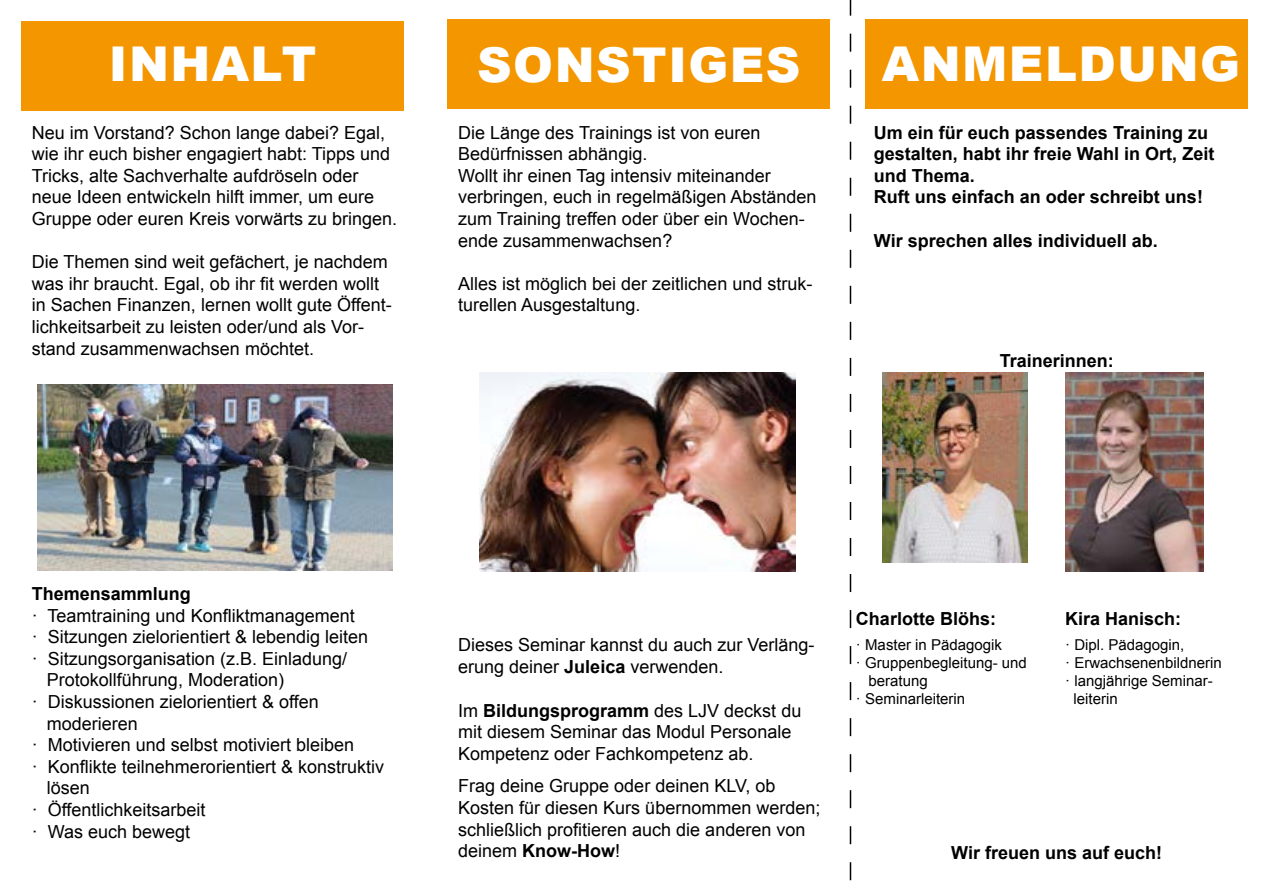
<style>
.page{position:relative;width:1263px;height:893px;background:#fff}
.page>*{position:absolute;margin:0;border:0;box-sizing:border-box;transform-origin:0 0}
.t1{font:900 48px "Arial";letter-spacing:.03em;color:#fff}
.t2{font:18px/21.6px "Arial";color:#000}
.t3{font:700 18px/21.6px "Arial";color:#000}
.t4{font:15px "Arial";color:#000}
.s1{font-weight:700}
</style>
<div class="page">
<div style="left:448px;top:19px;width:382px;height:89px;background:#f49600"></div>
<div style="left:865px;top:19px;width:383px;height:89px;background:#f49600"></div>
<div style="left:21px;top:21px;width:383px;height:90px;background:#f49600"></div>
<svg style="left:850px;top:0;width:1px;height:880px"></svg>
<img style="left:37px;top:385px;width:355px;height:185px">
<img style="left:882px;top:373px;width:145px;height:189px">
<img style="left:1065px;top:373px;width:138px;height:199px">
<img style="left:480px;top:373px;width:316px;height:199px">
<h1 class="t1" style="left:109px;top:29px;width:209px">INHALT</h1>
<h1 class="t1" style="left:477px;top:30px;width:325px">SONSTIGES</h1>
<h1 class="t1" style="left:882px;top:29px;width:360px">ANMELDUNG</h1>
<p class="t2" style="left:32px;top:122px;width:367px">Neu im Vorstand? Schon lange dabei? Egal, wie ihr euch bisher engagiert habt: Tipps und Tricks, alte Sachverhalte aufdröseln oder neue Ideen entwickeln hilft immer, um eure Gruppe oder euren Kreis vorwärts zu bringen.</p>
<p class="t2" style="left:32px;top:251px;width:361px">Die Themen sind weit gefächert, je nachdem was ihr braucht. Egal, ob ihr fit werden wollt in Sachen Finanzen, lernen wollt gute Öffent&shy;lichkeitsarbeit zu leisten oder/und als Vor&shy;stand zusammenwachsen möchtet.</p>
<p class="t2" style="left:458px;top:122px;width:360px">Die Länge des Trainings ist von euren Bedürfnissen abhängig.<br>Wollt ihr einen Tag intensiv miteinander verbringen, euch in regelmäßigen Abständen zum Training treffen oder über ein Wochen&shy;ende zusammenwachsen?</p>
<p class="t2" style="left:458px;top:273px;width:356px">Alles ist möglich bei der zeitlichen und struk&shy;turellen Ausgestaltung.</p>
<p class="t3" style="left:874px;top:122px;width:342px">Um ein für euch passendes Training zu gestalten, habt ihr freie Wahl in Ort, Zeit und Thema.<br>Ruft uns einfach an oder schreibt uns!</p>
<p class="t3" style="left:874px;top:230px;width:285px">Wir sprechen alles individuell ab.</p>
<p class="t3" style="left:1000px;top:351px;width:116px">Trainerinnen:</p>
<p class="t3" style="left:32px;top:583px;width:161px">Themensammlung</p>
<p class="t2" style="left:32px;top:605px;width:324px">· Teamtraining und Konfliktmanagement</p>
<p class="t2" style="left:32px;top:626px;width:338px">· Sitzungen zielorientiert &amp; lebendig leiten</p>
<p class="t2" style="left:32px;top:648px;width:317px">· Sitzungsorganisation (z.B. Einladung/</p>
<p class="t2" style="left:47px;top:669px;width:239px">Protokollführung, Moderation)</p>
<p class="t2" style="left:32px;top:691px;width:288px">· Diskussionen zielorientiert &amp; offen</p>
<p class="t2" style="left:47px;top:713px;width:93px">moderieren</p>
<p class="t2" style="left:32px;top:734px;width:324px">· Motivieren und selbst motiviert bleiben</p>
<p class="t2" style="left:32px;top:756px;width:354px">· Konflikte teilnehmerorientiert &amp; konstruktiv</p>
<p class="t2" style="left:47px;top:777px;width:45px">lösen</p>
<p class="t2" style="left:32px;top:799px;width:175px">· Öffentlichkeitsarbeit</p>
<p class="t2" style="left:32px;top:821px;width:160px">· Was euch bewegt</p>
<p class="t2" style="left:458px;top:634px;width:358px">Dieses Seminar kannst du auch zur Verläng&shy;erung deiner <span class="s1">Juleica</span> verwenden.</p>
<p class="t2" style="left:458px;top:700px;width:345px">Im <span class="s1">Bildungsprogramm</span> des LJV deckst du mit diesem Seminar das Modul Personale<br>Kompetenz oder Fachkompetenz ab.</p>
<p class="t2" style="left:458px;top:775px;width:364px">Frag deine Gruppe oder deinen KLV, ob Kosten für diesen Kurs übernommen werden; schließlich profitieren auch die anderen von deinem <span class="s1">Know-How</span>!</p>
<p class="t3" style="left:856px;top:608px;width:142px">Charlotte Blöhs:</p>
<p class="t4" style="left:856px;top:635px;width:147px">· Master in Pädagogik</p>
<p class="t4" style="left:856px;top:653px;width:172px">· Gruppenbegleitung- und</p>
<p class="t4" style="left:868px;top:671px;width:61px">beratung</p>
<p class="t4" style="left:856px;top:689px;width:111px">· Seminarleiterin</p>
<p class="t3" style="left:1065px;top:608px;width:118px">Kira Hanisch:</p>
<p class="t4" style="left:1065px;top:635px;width:121px">· Dipl. Pädagogin,</p>
<p class="t4" style="left:1065px;top:653px;width:158px">· Erwachsenenbildnerin</p>
<p class="t4" style="left:1065px;top:671px;width:149px">· langjährige Seminar-</p>
<p class="t4" style="left:1073px;top:689px;width:46px">leiterin</p>
<p class="t3" style="left:951px;top:843px;width:212px">Wir freuen uns auf euch!</p>
</div>
